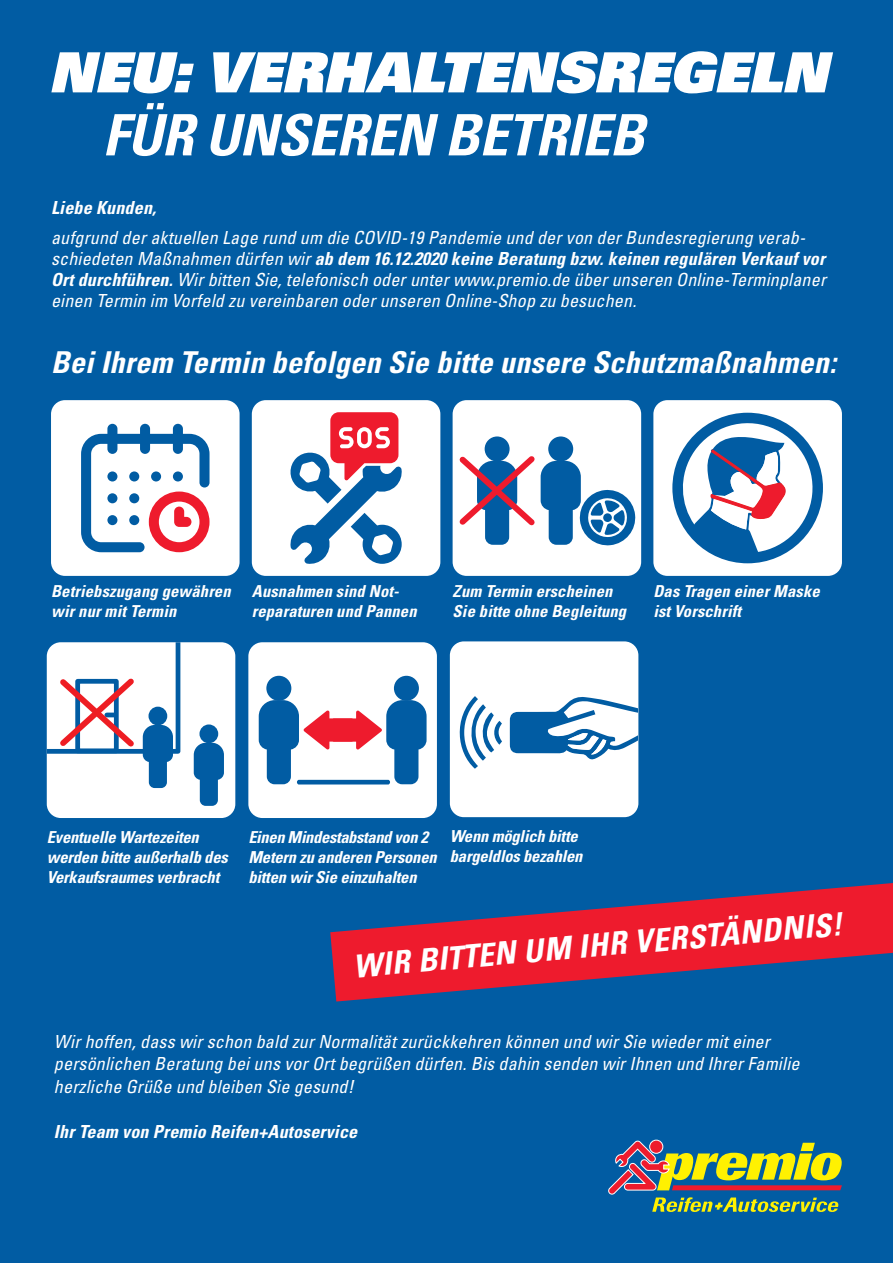
<style>
.page{position:relative;width:893px;height:1263px;background:#015ca3}
.page>*{position:absolute;margin:0;border:0;box-sizing:border-box;transform-origin:0 0}
.t1{font:italic 700 condensed 57.15px "Univers LT Std";letter-spacing:-.01em;color:#fff}
.t2{font:55.5px "Univers LT Std X Black Obl";letter-spacing:-.01em;color:#fff}
.t3{font:italic 700 condensed 31.8px "Univers LT Std";color:#fff}
.t4{font:italic 700 condensed 30.15px "Univers LT Std";letter-spacing:.01em;color:#fff}
.t5{font:italic condensed 18px/21px "Univers LT Std";letter-spacing:.01em;color:#fff}
.t6{font:italic 700 condensed 18px "Univers LT Std";letter-spacing:.01em;color:#fff}
.t7{font:italic 700 condensed 16.5px/19.8px "Univers LT Std";letter-spacing:-.01em;color:#fff}
.t8{font:italic 700 condensed 16.5px/19.8px "Univers LT Std";letter-spacing:.01em;color:#fff}
.s1{font-weight:700}
</style>
<div class="page">
<svg style="left:608px;top:1140px;width:234px;height:72px"></svg>
<svg style="left:330px;top:883px;width:563px;height:118px;fill:#ee1b2d"></svg>
<div style="left:653px;top:400px;width:189px;height:176px;background:#fff;border-radius:14px"></div>
<svg style="left:672px;top:413px;width:151px;height:150px"></svg>
<div style="left:450px;top:641px;width:188px;height:176px;background:#fff;border-radius:14px"></div>
<svg style="left:459px;top:696px;width:179px;height:73px"></svg>
<div style="left:248px;top:642px;width:189px;height:176px;background:#fff;border-radius:14px"></div>
<div style="left:394px;top:676px;width:25px;height:25px;background:#015ca3;border-radius:50%"></div>
<svg style="left:259px;top:700px;width:168px;height:84px"></svg>
<div style="left:266px;top:676px;width:25px;height:25px;background:#015ca3;border-radius:50%"></div>
<div style="left:47px;top:642px;width:188px;height:176px;background:#fff;border-radius:14px"></div>
<svg style="left:194px;top:743px;width:30px;height:63px"></svg>
<div style="left:199px;top:724px;width:19px;height:19px;background:#015ca3;border-radius:50%"></div>
<svg style="left:46px;top:642px;width:137px;height:146px"></svg>
<div style="left:453px;top:400px;width:188px;height:176px;background:#fff;border-radius:14px"></div>
<div style="left:485px;top:436px;width:25px;height:25px;background:#015ca3;border-radius:50%"></div>
<div style="left:548px;top:436px;width:25px;height:25px;background:#015ca3;border-radius:50%"></div>
<svg style="left:459px;top:451px;width:177px;height:95px"></svg>
<div style="left:51px;top:400px;width:189px;height:176px;background:#fff;border-radius:14px"></div>
<svg style="left:81px;top:424px;width:129px;height:128px"></svg>
<div style="left:252px;top:400px;width:188px;height:176px;background:#fff;border-radius:14px"></div>
<svg style="left:290px;top:412px;width:112px;height:152px"></svg>
<h2 class="t2" style="left:49px;top:36px;width:780px">NEU: VERHALTENSREGELN</h2>
<h1 class="t1" style="left:103px;top:100px;width:543px">FÜR UNSEREN BETRIEB</h1>
<p class="t6" style="left:51px;top:196px;width:107px">Liebe Kunden,</p>
<p class="t5" style="left:51px;top:227px;width:776px">aufgrund der aktuellen Lage rund um die COVID-19 Pandemie und der von der Bundesregierung verab&shy;schiedeten Maßnahmen dürfen wir <span class="s1">ab dem 16.12.2020 keine Beratung bzw. keinen regulären Verkauf vor Ort durchführen.</span> Wir bitten Sie, telefonisch oder unter www.premio.de über unseren Online-Terminplaner einen Termin im Vorfeld zu vereinbaren oder unseren Online-Shop zu besuchen.</p>
<h3 class="t4" style="left:51px;top:344px;width:786px">Bei Ihrem Termin befolgen Sie bitte unsere Schutzmaßnahmen:</h3>
<p class="t8" style="left:51px;top:581px;width:181px">Betriebszugang gewähren wir nur mit Termin</p>
<p class="t8" style="left:252px;top:581px;width:166px">Ausnahmen sind Not&shy;reparaturen und Pannen</p>
<p class="t8" style="left:453px;top:581px;width:175px">Zum Termin erscheinen<br>Sie bitte ohne Begleitung</p>
<p class="t8" style="left:653px;top:581px;width:168px">Das Tragen einer Maske ist Vorschrift</p>
<p class="t7" style="left:47px;top:827px;width:183px">Eventuelle Wartezeiten werden bitte außerhalb des<br>Verkaufsraumes verbracht</p>
<p class="t7" style="left:248px;top:827px;width:190px">Einen Mindestabstand von 2<br>Metern zu anderen Personen bitten wir Sie einzuhalten</p>
<p class="t7" style="left:450px;top:826px;width:134px">Wenn möglich bitte bargeldlos bezahlen</p>
<h3 class="t3" style="left:351px;top:947px;width:492px;rotate:-5deg">WIR BITTEN UM IHR VERSTÄNDNIS!</h3>
<p class="t5" style="left:54px;top:1030px;width:747px;line-height:22.5px">Wir hoffen, dass wir schon bald zur Normalität zurückkehren können und wir Sie wieder mit einer persönlichen Beratung bei uns vor Ort begrüßen dürfen. Bis dahin senden wir Ihnen und Ihrer Familie herzliche Grüße und bleiben Sie gesund!</p>
<p class="t6" style="left:54px;top:1120px;width:305px">Ihr Team von Premio Reifen+Autoservice</p>
</div>
